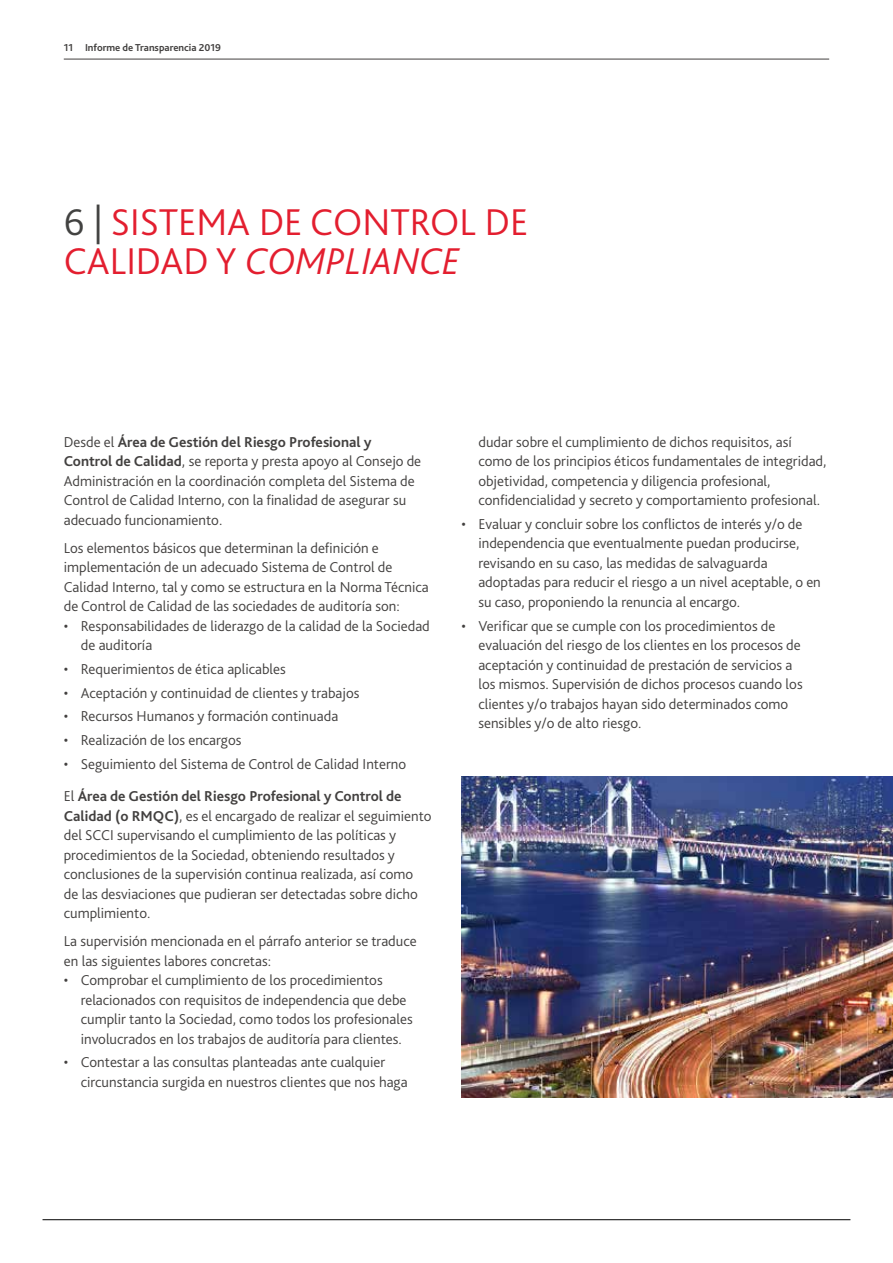
<style>
.page{position:relative;width:893px;height:1263px;background:#fff}
.page>*{position:absolute;margin:0;border:0;box-sizing:border-box;transform-origin:0 0}
.t1{font:300 39px/39px "Bliss Pro";color:#e31e2f}
.t2{font:300 15px/19.5px "Bliss Pro";color:#42403f}
.t3{font:700 10.5px "Bliss Pro";color:#42403f}
.s1{color:#424241}
.s2{font-style:italic}
.s3{font-weight:700}
</style>
<div class="page">
<hr style="left:43px;top:1219px;width:807px;height:1px;background:#000">
<hr style="left:64px;top:59px;width:765px;height:1px;background:#42403f">
<img style="left:461px;top:776px;width:432px;height:321px">
<p class="t3" style="left:64px;top:40px;width:159px">11 Informe de Transparencia 2019</p>
<h1 class="t1" style="left:64px;top:201px;width:466px"><span class="s1">6 |</span> SISTEMA DE CONTROL DE<br>CALIDAD Y <span class="s2">COMPLIANCE</span></h1>
<p class="t2" style="left:64px;top:431px;width:359px">Desde el <span class="s3">Área de Gestión del Riesgo Profesional y Control de Calidad</span>, se reporta y presta apoyo al Consejo de Administración en la coordinación completa del Sistema de Control de Calidad Interno, con la finalidad de asegurar su adecuado funcionamiento.</p>
<p class="t2" style="left:64px;top:537px;width:367px">Los elementos básicos que determinan la definición e implementación de un adecuado Sistema de Control de Calidad Interno, tal y como se estructura en la Norma Técnica de Control de Calidad de las sociedades de auditoría son:</p>
<p class="t2" style="left:81px;top:615px;width:351px;text-indent:-17px">• Responsabilidades de liderazgo de la calidad de la Sociedad de auditoría</p>
<p class="t2" style="left:64px;top:659px;width:224px">• Requerimientos de ética aplicables</p>
<p class="t2" style="left:64px;top:682px;width:297px">• Aceptación y continuidad de clientes y trabajos</p>
<p class="t2" style="left:64px;top:706px;width:276px">• Recursos Humanos y formación continuada</p>
<p class="t2" style="left:64px;top:730px;width:179px">• Realización de los encargos</p>
<p class="t2" style="left:64px;top:747px;width:344px;line-height:32.2px">• Seguimiento del Sistema de Control de Calidad Interno<br>El <span class="s3">Área de Gestión del Riesgo Profesional y Control de</span></p>
<p class="t2" style="left:64px;top:805px;width:369px"><span class="s3">Calidad (o RMQC)</span>, es el encargado de realizar el seguimiento del SCCI supervisando el cumplimiento de las políticas y procedimientos de la Sociedad, obteniendo resultados y conclusiones de la supervisión continua realizada, así como<br>de las desviaciones que pudieran ser detectadas sobre dicho cumplimiento.</p>
<p class="t2" style="left:64px;top:931px;width:354px">La supervisión mencionada en el párrafo anterior se traduce en las siguientes labores concretas:</p>
<p class="t2" style="left:81px;top:970px;width:333px;text-indent:-17px">• Comprobar el cumplimiento de los procedimientos relacionados con requisitos de independencia que debe cumplir tanto la Sociedad, como todos los profesionales involucrados en los trabajos de auditoría para clientes.</p>
<p class="t2" style="left:81px;top:1052px;width:328px;text-indent:-17px">• Contestar a las consultas planteadas ante cualquier circunstancia surgida en nuestros clientes que nos haga</p>
<p class="t2" style="left:478px;top:431px;width:350px">dudar sobre el cumplimiento de dichos requisitos, así como de los principios éticos fundamentales de integridad, objetividad, competencia y diligencia profesional, confidencialidad y secreto y comportamiento profesional.</p>
<p class="t2" style="left:478px;top:514px;width:344px;text-indent:-17px">• Evaluar y concluir sobre los conflictos de interés y/o de independencia que eventualmente puedan producirse, revisando en su caso, las medidas de salvaguarda adoptadas para reducir el riesgo a un nivel aceptable, o en su caso, proponiendo la renuncia al encargo.</p>
<p class="t2" style="left:478px;top:615px;width:326px;text-indent:-17px">• Verificar que se cumple con los procedimientos de evaluación del riesgo de los clientes en los procesos de aceptación y continuidad de prestación de servicios a los mismos. Supervisión de dichos procesos cuando los clientes y/o trabajos hayan sido determinados como sensibles y/o de alto riesgo.</p>
</div>
